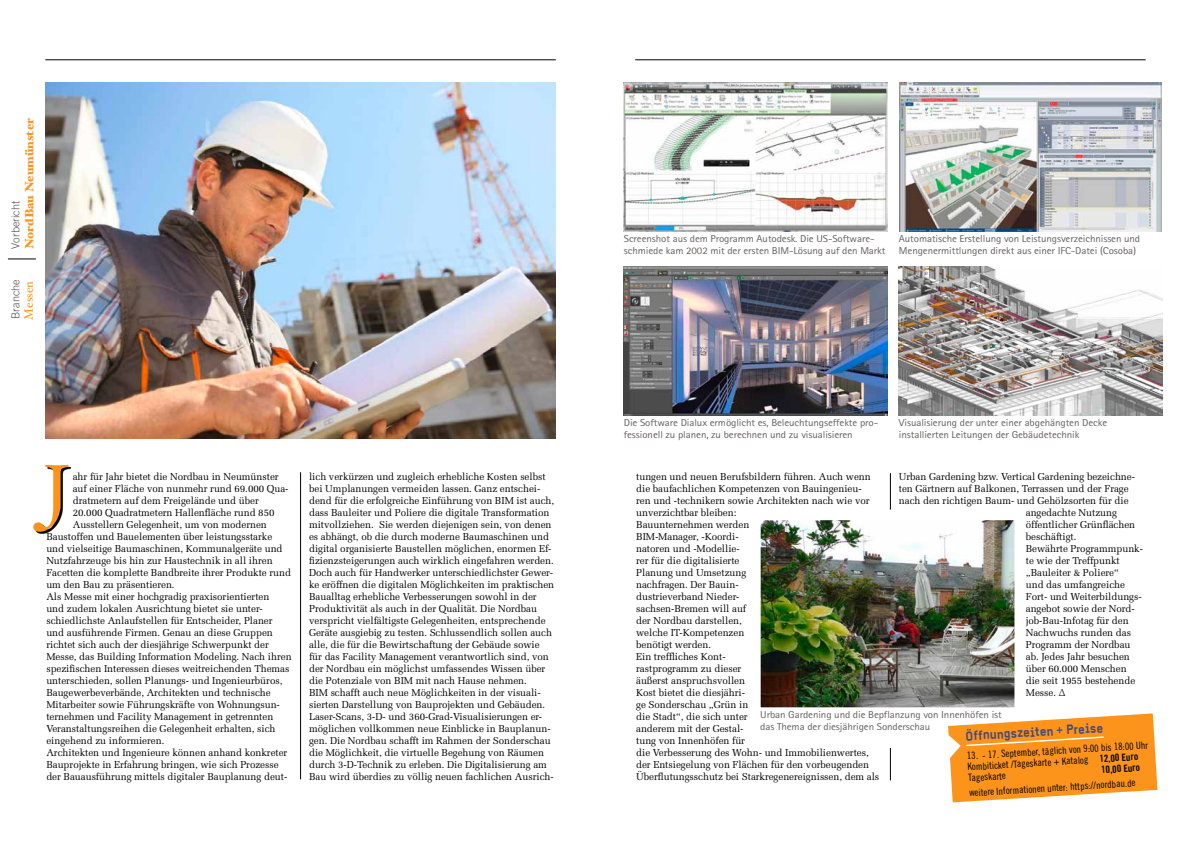
<style>
.page{position:relative;width:1191px;height:842px;background:#fff}
.page>*{position:absolute;margin:0;border:0;box-sizing:border-box;transform-origin:0 0}
.t1{font:72px "Hoefler Text";color:#fc941c}
.t2{font:700 13px "Alpha Headline CE";color:#42487b;scale:.9 1}
.t3{font:900 12px "Hoefler Text";color:#fc941c}
.t4{font:12px "Hoefler Text";color:#fc941c}
.t5{font:300 11px "Trade Gothic";color:#595654}
.t6{font:10px/12px "Melior LT";letter-spacing:-.005em;color:#000}
.t7{font:10px/12px "Agfa Rotis Sans Serif";letter-spacing:-.01em;color:#646160;scale:1.1 1}
.t8{font:10px/10.7px "Trade Gothic Cond Eighteen";color:#000}
.t9{font:10px "Trade Gothic Bold Cond Twenty";color:#000}
.s1{font-family:"Trade Gothic Bold Cond Twenty"}
</style>
<div class="page">
<hr style="left:635px;top:60px;width:510px;height:1px;background:#000">
<hr style="left:45px;top:60px;width:511px;height:1px;background:#000">
<hr style="left:300px;top:472px;width:1px;height:307px;background:#000">
<hr style="left:890px;top:473px;width:1px;height:307px;background:#000">
<svg style="left:35px;top:467px;width:36px;height:67px"></svg>
<img style="left:760px;top:504px;width:255px;height:206px">
<div style="left:760px;top:710px;width:252px;height:37px;background:#fff"></div>
<img style="left:45px;top:82px;width:511px;height:356px">
<img style="left:624px;top:82px;width:263px;height:149px">
<img style="left:624px;top:267px;width:263px;height:148px">
<img style="left:899px;top:82px;width:263px;height:149px">
<img style="left:899px;top:266px;width:263px;height:149px">
<svg style="left:948px;top:713px;width:209px;height:89px"></svg>
<svg style="left:8px;top:259px;width:28px;height:1px"></svg>
<p class="t3" style="left:22px;top:249px;width:133px;rotate:-90deg">NordBau Neumünster</p>
<p class="t5" style="left:9px;top:249px;width:49px;rotate:-90deg">Vorbericht</p>
<p class="t5" style="left:9px;top:319px;width:41px;rotate:-90deg">Branche</p>
<p class="t4" style="left:21px;top:320px;width:40px;rotate:-90deg">Messen</p>
<p class="t7" style="left:624px;top:233px;width:239px">Screenshot aus dem Programm Autodesk. Die US-Software&shy;schmiede kam 2002 mit der ersten BIM-Lösung auf den Markt</p>
<p class="t7" style="left:899px;top:233px;width:221px">Automatische Erstellung von Leistungsverzeichnissen und<br>Mengenermittlungen direkt aus einer IFC-Datei (Cosoba)</p>
<h1 class="t1" style="left:43px;top:448px;width:29px">J</h1>
<p class="t6" style="left:73px;top:471px;width:207px">ahr für Jahr bietet die Nordbau in Neumünster</p>
<p class="t6" style="left:73px;top:483px;width:217px">auf einer Fläche von nunmehr rund 69.000 Qua-</p>
<p class="t6" style="left:73px;top:495px;width:187px">dratmetern auf dem Freigelände und über</p>
<p class="t6" style="left:73px;top:507px;width:203px">20.000 Quadratmetern Hallenfläche rund 850</p>
<p class="t6" style="left:73px;top:519px;width:196px">Ausstellern Gelegenheit, um von modernen</p>
<p class="t6" style="left:46px;top:531px;width:227px">Baustoffen und Bauelementen über leistungsstarke</p>
<p class="t6" style="left:46px;top:543px;width:238px">und vielseitige Baumaschinen, Kommunalgeräte und</p>
<p class="t6" style="left:46px;top:555px;width:228px">Nutzfahrzeuge bis hin zur Haustechnik in all ihren</p>
<p class="t6" style="left:46px;top:567px;width:246px">Facetten die komplette Bandbreite ihrer Produkte rund</p>
<p class="t6" style="left:46px;top:579px;width:130px">um den Bau zu präsentieren.</p>
<p class="t6" style="left:46px;top:591px;width:225px">Als Messe mit einer hochgradig praxisorientierten</p>
<p class="t6" style="left:46px;top:603px;width:218px">und zudem lokalen Ausrichtung bietet sie unter-</p>
<p class="t6" style="left:46px;top:615px;width:228px">schiedlichste Anlaufstellen für Entscheider, Planer</p>
<p class="t6" style="left:46px;top:627px;width:228px">und ausführende Firmen. Genau an diese Gruppen</p>
<p class="t6" style="left:46px;top:639px;width:224px">richtet sich auch der diesjährige Schwerpunkt der</p>
<p class="t6" style="left:46px;top:651px;width:247px">Messe, das Building Information Modeling. Nach ihren</p>
<p class="t6" style="left:46px;top:663px;width:245px">spezifischen Interessen dieses weitreichenden Themas</p>
<p class="t6" style="left:46px;top:675px;width:237px">unterschieden, sollen Planungs- und Ingenieurbüros,</p>
<p class="t6" style="left:46px;top:687px;width:226px">Baugewerbeverbände, Architekten und technische</p>
<p class="t6" style="left:46px;top:699px;width:235px">Mitarbeiter sowie Führungskräfte von Wohnungsun-</p>
<p class="t6" style="left:46px;top:711px;width:228px">ternehmen und Facility Management in getrennten</p>
<p class="t6" style="left:46px;top:723px;width:231px">Veranstaltungsreihen die Gelegenheit erhalten, sich</p>
<p class="t6" style="left:46px;top:735px;width:120px">eingehend zu informieren.</p>
<p class="t6" style="left:46px;top:747px;width:242px">Architekten und Ingenieure können anhand konkreter</p>
<p class="t6" style="left:46px;top:759px;width:234px">Bauprojekte in Erfahrung bringen, wie sich Prozesse</p>
<p class="t6" style="left:46px;top:771px;width:242px">der Bauausführung mittels digitaler Bauplanung deut-</p>
<p class="t7" style="left:624px;top:417px;width:233px">Die Software Dialux ermöglicht es, Beleuchtungseffekte pro&shy;fessionell zu planen, zu berechnen und zu visualisieren</p>
<p class="t7" style="left:899px;top:417px;width:191px">Visualisierung der unter einer abgehängten Decke installierten Leitungen der Gebäudetechnik</p>
<p class="t6" style="left:309px;top:471px;width:247px">lich verkürzen und zugleich erhebliche Kosten selbst bei Umplanungen vermeiden lassen. Ganz entschei&shy;dend für die erfolgreiche Einführung von BIM ist auch, dass Bauleiter und Poliere die digitale Transformation mitvollziehen. Sie werden diejenigen sein, von denen es abhängt, ob die durch moderne Baumaschinen und digital organisierte Baustellen möglichen, enormen Ef&shy;fizienzsteigerungen auch wirklich eingefahren werden.<br>Doch auch für Handwerker unterschiedlichster Gewer&shy;ke eröffnen die digitalen Möglichkeiten im praktischen Baualltag erhebliche Verbesserungen sowohl in der Produktivität als auch in der Qualität. Die Nordbau verspricht vielfältigste Gelegenheiten, entsprechende Geräte ausgiebig zu testen. Schlussendlich sollen auch alle, die für die Bewirtschaftung der Gebäude sowie für das Facility Management verantwortlich sind, von der Nordbau ein möglichst umfassendes Wissen über die Potenziale von BIM mit nach Hause nehmen.<br>BIM schafft auch neue Möglichkeiten in der visuali&shy;sierten Darstellung von Bauprojekten und Gebäuden.<br>Laser-Scans, 3-D- und 360-Grad-Visualisierungen er&shy;möglichen vollkommen neue Einblicke in Bauplanun&shy;gen. Die Nordbau schafft im Rahmen der Sonderschau die Möglichkeit, die virtuelle Begehung von Räumen durch 3-D-Technik zu erleben. Die Digitalisierung am Bau wird überdies zu völlig neuen fachlichen Ausrich-</p>
<p class="t6" style="left:636px;top:471px;width:245px">tungen und neuen Berufsbildern führen. Auch wenn die baufachlichen Kompetenzen von Bauingenieu-<br>ren und -technikern sowie Architekten nach wie vor unverzichtbar bleiben:<br>Bauunternehmen werden<br>BIM-Manager, -Koordi-<br>natoren und -Modellie-<br>rer für die digitalisierte<br>Planung und Umsetzung<br>nachfragen. Der Bauin-<br>dustrieverband Nieder-<br>sachsen-Bremen will auf<br>der Nordbau darstellen,<br>welche IT-Kompetenzen<br>benötigt werden.<br>Ein treffliches Kont-<br>rastprogramm zu dieser<br>äußerst anspruchsvollen<br>Kost bietet die diesjähri-<br>ge Sonderschau „Grün in<br>die Stadt“, die sich unter<br>anderem mit der Gestal-<br>tung von Innenhöfen für<br>die Verbesserung des Wohn- und Immobilienwertes, der Entsiegelung von Flächen für den vorbeugenden<br>Überflutungsschutz bei Starkregenereignissen, dem als</p>
<p class="t6" style="left:899px;top:471px;width:238px">Urban Gardening bzw. Vertical Gardening bezeichne-</p>
<p class="t6" style="left:899px;top:483px;width:231px">ten Gärtnern auf Balkonen, Terrassen und der Frage</p>
<p class="t6" style="left:899px;top:495px;width:231px">nach den richtigen Baum- und Gehölzsorten für die</p>
<p class="t6" style="left:1025px;top:507px;width:93px">angedachte Nutzung</p>
<p class="t6" style="left:1025px;top:519px;width:111px">öffentlicher Grünflächen</p>
<p class="t6" style="left:1025px;top:531px;width:52px">beschäftigt.</p>
<p class="t6" style="left:1025px;top:543px;width:119px">Bewährte Programmpunk-</p>
<p class="t6" style="left:1025px;top:555px;width:95px">te wie der Treffpunkt</p>
<p class="t6" style="left:1025px;top:567px;width:95px">„Bauleiter &amp; Poliere“</p>
<p class="t6" style="left:1025px;top:579px;width:101px">und das umfangreiche</p>
<p class="t6" style="left:1025px;top:591px;width:117px">Fort- und Weiterbildungs-</p>
<p class="t6" style="left:1025px;top:603px;width:110px">angebot sowie der Nord-</p>
<p class="t6" style="left:1025px;top:615px;width:104px">job-Bau-Infotag für den</p>
<p class="t6" style="left:1025px;top:627px;width:107px">Nachwuchs runden das</p>
<p class="t6" style="left:1025px;top:639px;width:106px">Programm der Nordbau</p>
<p class="t6" style="left:1025px;top:651px;width:105px">ab. Jedes Jahr besuchen</p>
<p class="t6" style="left:1025px;top:663px;width:102px">über 60.000 Menschen</p>
<p class="t6" style="left:1025px;top:675px;width:111px">die seit 1955 bestehende</p>
<p class="t6" style="left:1025px;top:687px;width:41px">Messe. ∆</p>
<p class="t7" style="left:760px;top:708px;width:221px">Urban Gardening und die Bepflanzung von Innenhöfen ist das Thema der diesjährigen Sonderschau</p>
<h2 class="t2" style="left:965px;top:729px;width:154px;rotate:-4deg">Öffnungszeiten + Preise</h2>
<p class="t8" style="left:966px;top:751px;width:183px;rotate:-4deg">13. - 17. September, täglich von 9:00 bis 18:00 Uhr<br>Kombiticket /Tageskarte + Katalog <span class="s1">12,00 Euro<br></span>Tageskarte</p>
<p class="t9" style="left:1100px;top:764px;width:40px;rotate:-4deg">10,00 Euro</p>
<p class="t8" style="left:968px;top:788px;width:168px;rotate:-4deg">weitere Informationen unter: https://nordbau.de</p>
</div>
